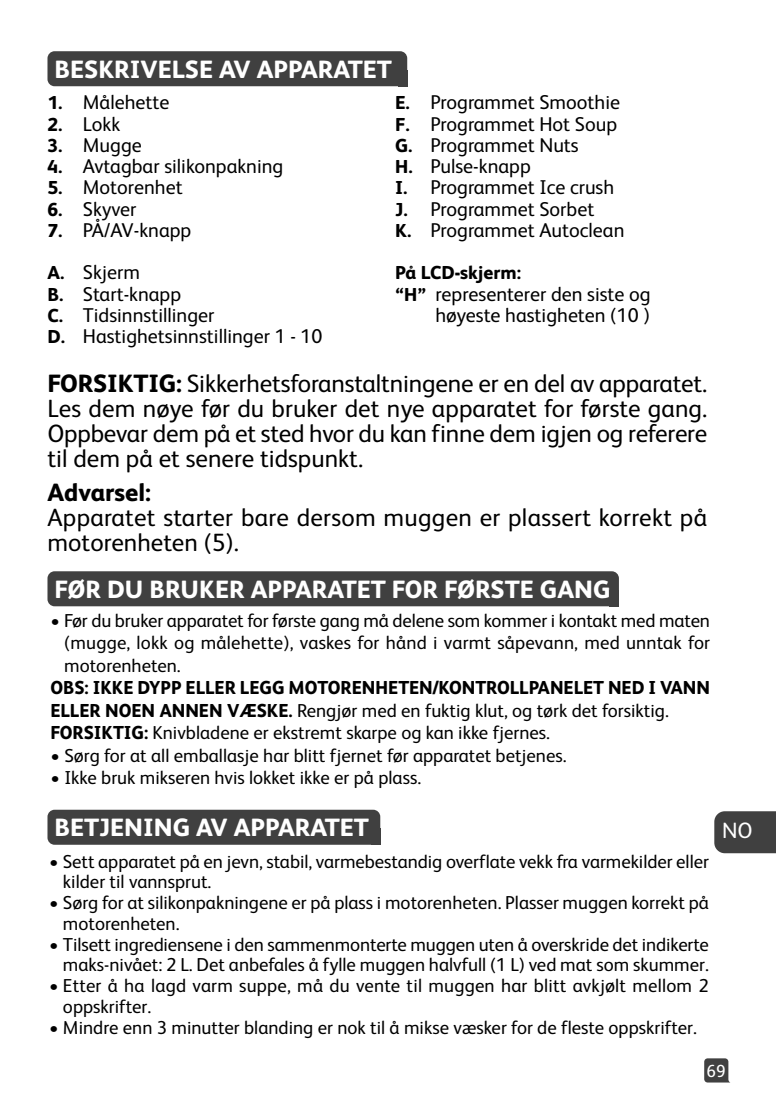
<style>
.page{position:relative;width:776px;height:1113px;background:#fff}
.page>*{position:absolute;margin:0;border:0;box-sizing:border-box;transform-origin:0 0}
.t1{font:25px/25px "FS Albert";color:#000;text-align:justify}
.t2{font:800 25px "FS Albert";color:#fff}
.t3{font:800 25px "FS Albert";color:#000}
.t4{font:22.25px "FS Albert";color:#fff}
.t5{font:20px/21.2px "FS Albert";color:#000}
.t6{font:18.75px/20.8px "FS Albert";color:#000}
.t7{font:800 18.75px/22.5px "FS Albert";color:#000;scale:.96 1}
.t8{font:800 18.75px "FS Albert";color:#000}
.t9{font:17.5px "FS Albert";color:#fff}
.s1{font-weight:800;font-size:18.75px}
.s2{font-weight:800}
.s3{font-weight:400}
</style>
<div class="page">
<svg style="left:704px;top:1058px;width:26px;height:24px"></svg>
<div style="left:714px;top:811px;width:61px;height:42px;background:#404040"></div>
<div style="left:47px;top:51px;width:360px;height:35px;background:#404040;border-radius:7px"></div>
<div style="left:398px;top:70px;width:9px;height:16px;background:#404040"></div>
<div style="left:47px;top:571px;width:571px;height:35px;background:#404040;border-radius:7px"></div>
<div style="left:609px;top:590px;width:9px;height:16px;background:#404040"></div>
<div style="left:47px;top:809px;width:333px;height:35px;background:#404040;border-radius:7px"></div>
<div style="left:371px;top:828px;width:9px;height:16px;background:#404040"></div>
<h1 class="t2" style="left:55px;top:60px;width:338px">BESKRIVELSE AV APPARATET</h1>
<p class="t5" style="left:47px;top:94px;width:123px"><span class="s1">1.</span> Målehette</p>
<p class="t5" style="left:47px;top:115px;width:74px"><span class="s1">2.</span> Lokk</p>
<p class="t5" style="left:47px;top:136px;width:96px"><span class="s1">3.</span> Mugge</p>
<p class="t5" style="left:47px;top:157px;width:237px"><span class="s1">4.</span> Avtagbar silikonpakning</p>
<p class="t5" style="left:47px;top:179px;width:137px"><span class="s1">5.</span> Motorenhet</p>
<p class="t5" style="left:47px;top:200px;width:90px"><span class="s1">6.</span> Skyver</p>
<p class="t5" style="left:47px;top:211px;width:145px;line-height:42.5px"><span class="s1">7.</span> PÅ/AV-knapp<br><span class="s1">A.</span> Skjerm</p>
<p class="t5" style="left:47px;top:285px;width:276px"><span class="s1">B.</span> Start-knapp<br><span class="s1">C.</span> Tidsinnstillinger<br><span class="s1">D.</span> Hastighetsinnstillinger 1 - 10</p>
<p class="t5" style="left:395px;top:94px;width:231px"><span class="s1">E.</span> Programmet Smoothie<br><span class="s1">F.</span> Programmet Hot Soup<br><span class="s1">G.</span> Programmet Nuts<br><span class="s1">H.</span> Pulse-knapp<br><span class="s1">I.</span> Programmet Ice crush<br><span class="s1">J.</span> Programmet Sorbet<br><span class="s1">K.</span> Programmet Autoclean</p>
<p class="t8" style="left:395px;top:266px;width:127px">På LCD-skjerm:</p>
<p class="t5" style="left:395px;top:285px;width:257px;text-align:right"><span class="s1">“H”</span> representerer den siste og høyeste hastigheten (10 )</p>
<h1 class="t1" style="left:47px;top:373px;width:661px"><span class="s2">FORSIKTIG:</span> Sikkerhetsforanstaltningene er en del av apparatet.<br>Les dem nøye før du bruker det nye apparatet for første gang.<br>Oppbevar dem på et sted hvor du kan finne dem igjen og referere til dem på et senere tidspunkt.</h1>
<h1 class="t3" style="left:47px;top:483px;width:105px">Advarsel:</h1>
<h1 class="t1" style="left:47px;top:507px;width:661px">Apparatet starter bare dersom muggen er plassert korrekt på motorenheten (5).</h1>
<h1 class="t2" style="left:55px;top:580px;width:557px">FØR DU BRUKER APPARATET FOR FØRSTE GANG</h1>
<p class="t6" style="left:64px;top:611px;width:647px;line-height:22.5px;text-align:justify;text-indent:-14px">• Før du bruker apparatet for første gang må delene som kommer i kontakt med maten (mugge, lokk og målehette), vaskes for hånd i varmt såpevann, med unntak for motorenheten.</p>
<p class="t7" style="left:50px;top:678px;width:688px">OBS: IKKE DYPP ELLER LEGG MOTORENHETEN/KONTROLLPANELET NED I VANN<br>ELLER NOEN ANNEN VÆSKE. <span class="s3">Rengjør med en fuktig klut, og tørk det forsiktig.<br></span>FORSIKTIG: <span class="s3">Knivbladene er ekstremt skarpe og kan ikke fjernes.</span></p>
<p class="t6" style="left:50px;top:747px;width:517px">• Sørg for at all emballasje har blitt fjernet før apparatet betjenes.</p>
<p class="t6" style="left:50px;top:769px;width:372px">• Ikke bruk mikseren hvis lokket ikke er på plass.</p>
<h1 class="t2" style="left:55px;top:818px;width:315px">BETJENING AV APPARATET</h1>
<p class="t6" style="left:63px;top:852px;width:647px;text-indent:-14px">• Sett apparatet på en jevn, stabil, varmebestandig overflate vekk fra varmekilder eller kilder til vannsprut.</p>
<p class="t6" style="left:63px;top:894px;width:647px;text-indent:-14px">• Sørg for at silikonpakningene er på plass i motorenheten. Plasser muggen korrekt på motorenheten.</p>
<p class="t6" style="left:49px;top:935px;width:661px;text-align:right">• Tilsett ingrediensene i den sammenmonterte muggen uten å overskride det indikerte maks-nivået: 2 L. Det anbefales å fylle muggen halvfull (1 L) ved mat som skummer.</p>
<p class="t6" style="left:63px;top:977px;width:647px;text-indent:-14px">• Etter å ha lagd varm suppe, må du vente til muggen har blitt avkjølt mellom 2 oppskrifter.</p>
<p class="t6" style="left:49px;top:1018px;width:649px">• Mindre enn 3 minutter blanding er nok til å mikse væsker for de fleste oppskrifter.</p>
<p class="t4" style="left:721px;top:822px;width:32px">NO</p>
<p class="t9" style="left:706px;top:1064px;width:21px">69</p>
</div>
